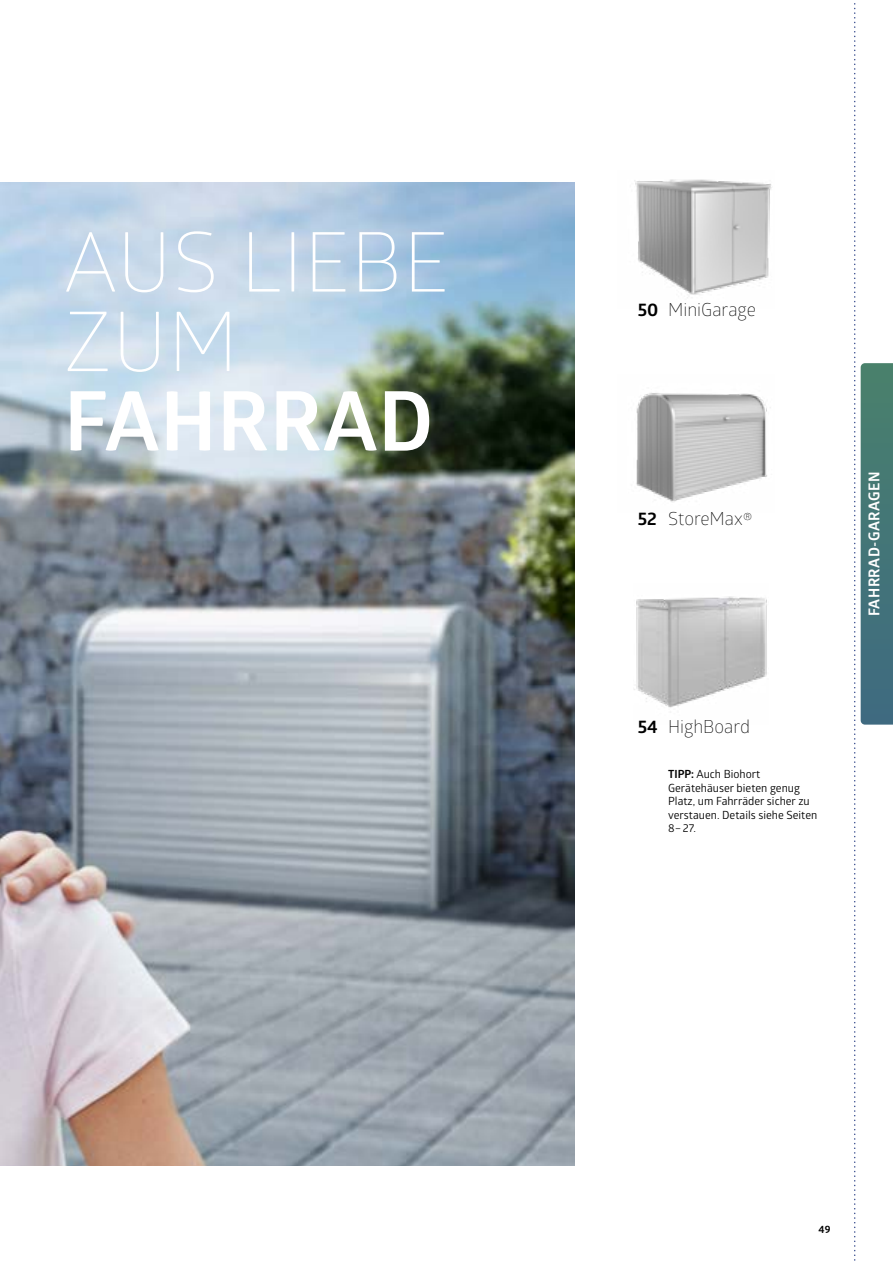
<style>
.page{position:relative;width:893px;height:1263px;background:#fff}
.page>*{position:absolute;margin:0;border:0;box-sizing:border-box;transform-origin:0 0}
.t1{font:300 82.5px/79.5px "Glober";letter-spacing:.01em;color:#fff}
.t2{font:700 82.5px "Glober";letter-spacing:.01em;color:#fff}
.t3{font:300 18px "Glober";color:#000}
.t4{font:700 18px "Glober";color:#000}
.t5{font:700 15px "Glober";color:#fff}
.t6{font:11.25px/13.5px "Glober";color:#000}
.t7{font:700 10.5px "Glober";color:#000}
.s1{font-weight:700}
</style>
<div class="page">
<svg style="left:854px;top:3px;width:39px;height:1258px"></svg>
<img style="left:0;top:183px;width:574px;height:982px">
<img style="left:636px;top:393px;width:135px;height:109px">
<img style="left:634px;top:596px;width:133px;height:112px">
<img style="left:634px;top:179px;width:138px;height:119px">
<h1 class="t1" style="left:64px;top:220px;width:386px">AUS LIEBE<br>ZUM</h1>
<h1 class="t2" style="left:64px;top:362px;width:371px">FAHRRAD</h1>
<h2 class="t4" style="left:638px;top:297px;width:22px">50</h2>
<h2 class="t3" style="left:668px;top:298px;width:89px">MiniGarage</h2>
<h2 class="t4" style="left:638px;top:505px;width:21px">52</h2>
<h2 class="t3" style="left:668px;top:506px;width:86px">StoreMax®</h2>
<h2 class="t4" style="left:638px;top:714px;width:21px">54</h2>
<h2 class="t3" style="left:668px;top:715px;width:83px">HighBoard</h2>
<p class="t6" style="left:668px;top:767px;width:151px"><span class="s1">TIPP:</span> Auch Biohort<br>Gerätehäuser bieten genug<br>Platz, um Fahrräder sicher zu verstauen. Details siehe Seiten<br>8–27.</p>
<h3 class="t5" style="left:863px;top:616px;width:145px;rotate:-90deg">Fahrrad-Garagen</h3>
<p class="t7" style="left:818px;top:1221px;width:13px">49</p>
</div>
